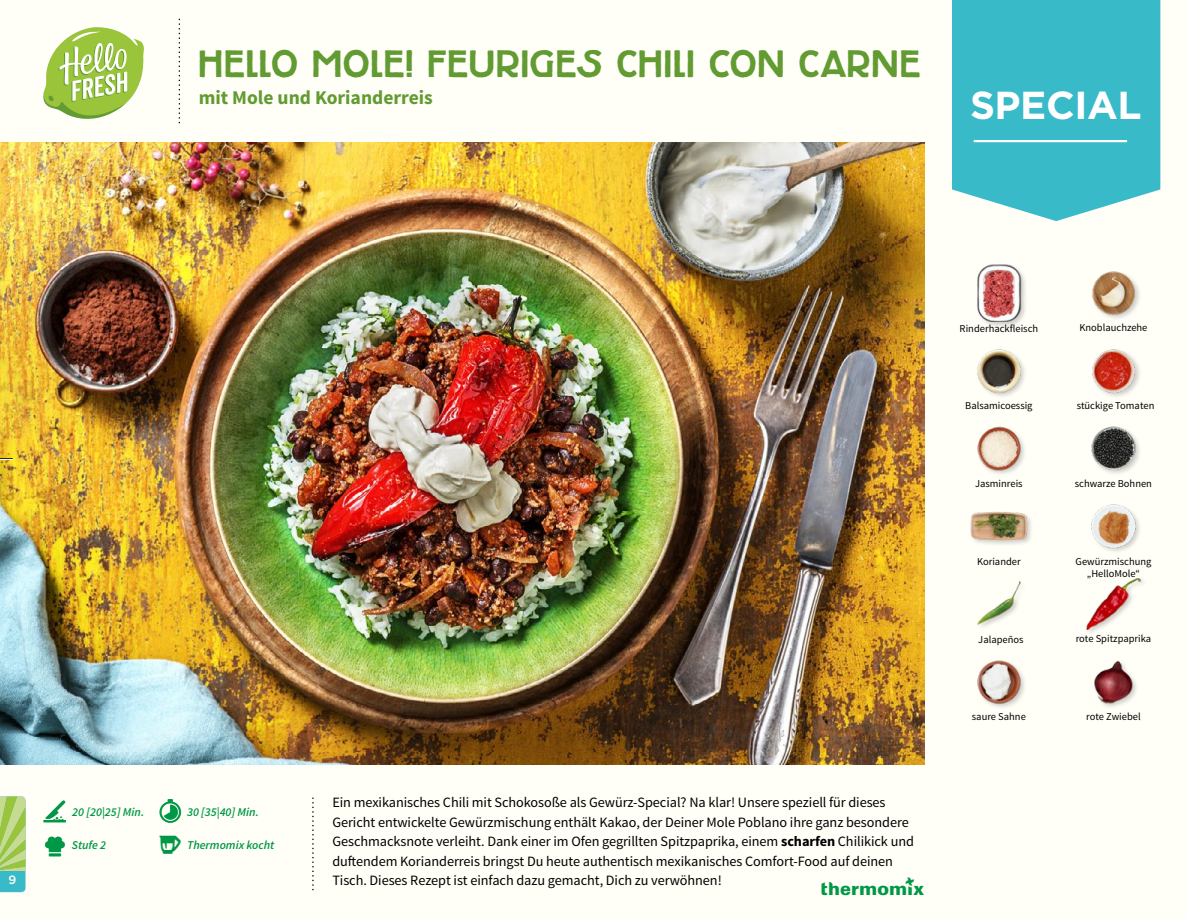
<style>
.page{position:relative;width:1188px;height:918px;background:#fffef7}
.page>*{position:absolute;margin:0;border:0;box-sizing:border-box;transform-origin:0 0}
.t1{font:700 39px "Gotham";letter-spacing:-.01em;color:#fff}
.t2{font:37.5px "Chancellor";letter-spacing:.035em;color:#619b31}
.t3{font:700 19.5px "Source Sans Pro";color:#619b31}
.t4{font:14.25px/19.5px "Source Sans Pro";letter-spacing:-.005em;color:#000}
.t5{font:italic 600 12px "Source Sans Pro";color:#009847}
.t6{font:500 12px "Gotham";color:#fffef7}
.t7{font:10.5px/12px "Source Sans Pro";color:#000;text-align:center}
.s1{font-weight:700}
</style>
<div class="page">
<svg style="left:43px;top:27px;width:101px;height:92px"></svg>
<svg style="left:0;top:796px;width:26px;height:96px"></svg>
<img style="left:977px;top:660px;width:48px;height:47px">
<img style="left:1094px;top:660px;width:42px;height:47px">
<img style="left:1086px;top:578px;width:56px;height:54px">
<img style="left:977px;top:581px;width:44px;height:46px">
<div style="left:970px;top:510px;width:64px;height:38px;background:#000;opacity:.2"></div>
<img style="left:970px;top:510px;width:58px;height:38px">
<img style="left:1091px;top:504px;width:49px;height:48px">
<img style="left:1091px;top:426px;width:49px;height:48px">
<img style="left:977px;top:426px;width:48px;height:48px">
<img style="left:977px;top:349px;width:48px;height:48px">
<img style="left:1092px;top:349px;width:48px;height:48px">
<img style="left:1092px;top:271px;width:48px;height:48px">
<div style="left:976px;top:264px;width:52px;height:65px;background:#000;opacity:.2"></div>
<img style="left:976px;top:265px;width:51px;height:57px">
<img style="left:0;top:142px;width:925px;height:623px">
<svg style="left:952px;top:0;width:208px;height:221px;fill:#38bac9"></svg>
<hr style="left:974px;top:140px;width:153px;height:2px;background:#fff">
<svg style="left:0;top:458px;width:13px;height:2px"></svg>
<h2 class="t2" style="left:199px;top:43px;width:723px">HELLO MOLE! FEURIGES CHILI CON CARNE</h2>
<h3 class="t3" style="left:199px;top:85px;width:236px">mit Mole und Korianderreis</h3>
<h1 class="t1" style="left:970px;top:80px;width:173px">SPECIAL</h1>
<p class="t7" style="left:960px;top:322px;width:80px">Rinderhackfleisch</p>
<p class="t7" style="left:1079px;top:322px;width:70px">Knoblauchzehe</p>
<p class="t7" style="left:965px;top:400px;width:69px">Balsamicoessig</p>
<p class="t7" style="left:1077px;top:400px;width:79px">stückige Tomaten</p>
<p class="t7" style="left:975px;top:478px;width:49px">Jasminreis</p>
<p class="t7" style="left:1075px;top:478px;width:79px">schwarze Bohnen</p>
<p class="t7" style="left:977px;top:556px;width:45px">Koriander</p>
<p class="t7" style="left:1076px;top:555px;width:77px">Gewürzmischung „HelloMole“</p>
<p class="t7" style="left:978px;top:633px;width:47px">Jalapeños</p>
<p class="t7" style="left:1076px;top:633px;width:77px">rote Spitzpaprika</p>
<p class="t5" style="left:72px;top:805px;width:73px">20 [20|25] Min.</p>
<p class="t5" style="left:187px;top:805px;width:73px">30 [35|40] Min.</p>
<p class="t5" style="left:72px;top:838px;width:36px">Stufe 2</p>
<p class="t5" style="left:187px;top:838px;width:89px">Thermomix kocht</p>
<p class="t4" style="left:332px;top:793px;width:583px">Ein mexikanisches Chili mit Schokosoße als Gewürz-Special? Na klar! Unsere speziell für dieses Gericht entwickelte Gewürzmischung enthält Kakao, der Deiner Mole Poblano ihre ganz besondere Geschmacksnote verleiht. Dank einer im Ofen gegrillten Spitzpaprika, einem <span class="s1">scharfen</span> Chilikick und duftendem Korianderreis bringst Du heute authentisch mexikanisches Comfort-Food auf deinen</p>
<p class="t6" style="left:9px;top:872px;width:9px">9</p>
<p class="t4" style="left:332px;top:871px;width:391px">Tisch. Dieses Rezept ist einfach dazu gemacht, Dich zu verwöhnen!</p>
<p class="t6" style="left:9px;top:872px;width:6px">1</p>
<p class="t7" style="left:972px;top:711px;width:55px">saure Sahne</p>
<p class="t7" style="left:1086px;top:711px;width:56px">rote Zwiebel</p>
</div>
